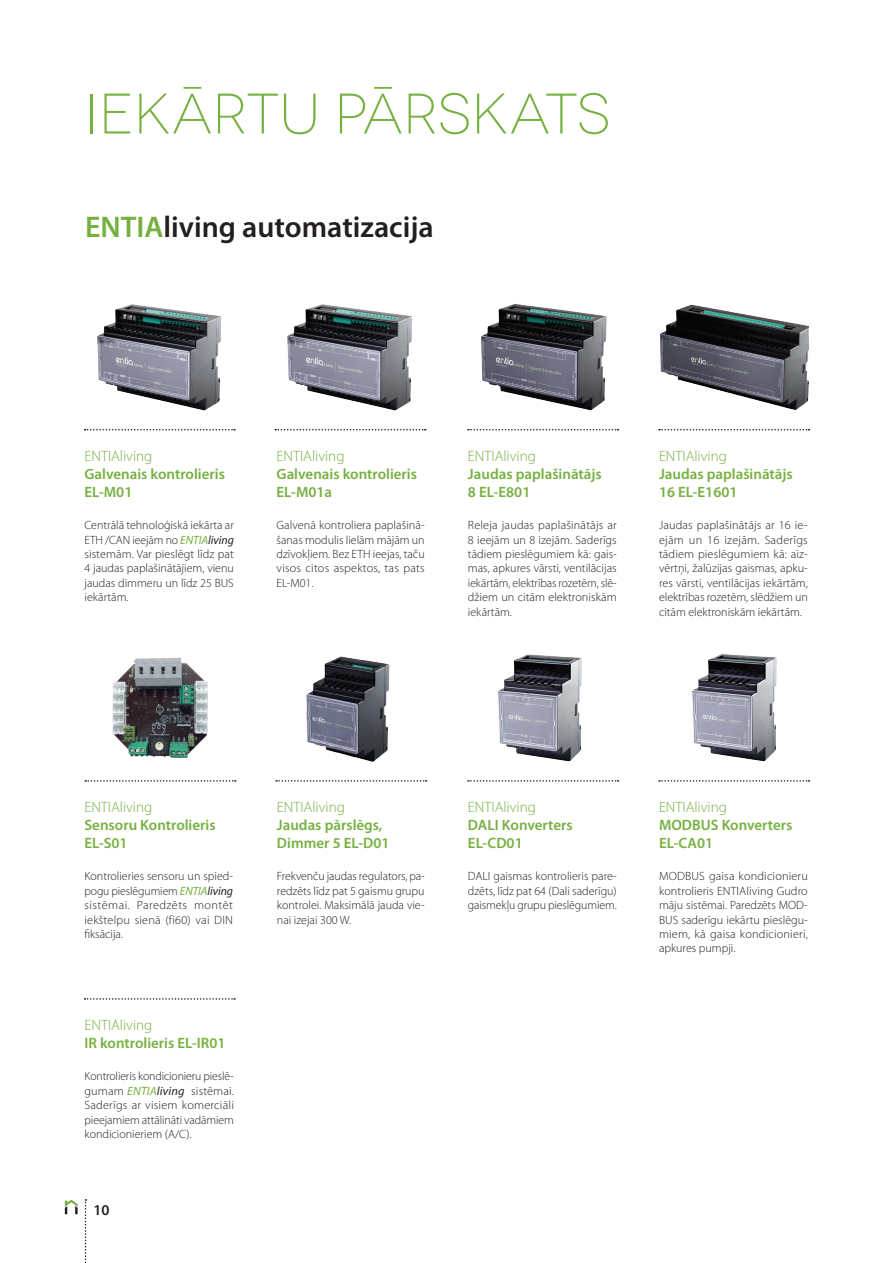
<style>
.page{position:relative;width:893px;height:1263px;background:#fff}
.page>*{position:absolute;margin:0;border:0;box-sizing:border-box;transform-origin:0 0}
.t1{font:300 57px "Novecentowide";color:#76b041}
.t2{font:600 30px "Myriad Pro";color:#231f20}
.t3{font:600 15px/18px "Myriad Pro";color:#76b041}
.t4{font:300 15px "Myriad Pro";color:#76b041}
.t5{font:600 15px "Myriad Pro";color:#231f20}
.t6{font:300 12px/14.4px "Myriad Pro";color:#231f20;text-align:justify}
.s1{color:#76b041}
.s2{font-weight:400;font-style:italic;color:#76b041}
.s3{font-weight:400;font-style:italic}
</style>
<div class="page">
<svg style="left:85px;top:1199px;width:1px;height:64px"></svg>
<svg style="left:65px;top:1199px;width:13px;height:15px"></svg>
<img style="left:97px;top:304px;width:125px;height:107px">
<img style="left:287px;top:304px;width:125px;height:107px">
<img style="left:481px;top:303px;width:126px;height:108px">
<img style="left:660px;top:304px;width:148px;height:106px">
<img style="left:306px;top:656px;width:84px;height:106px">
<img style="left:497px;top:654px;width:85px;height:108px">
<img style="left:691px;top:654px;width:86px;height:108px">
<img style="left:112px;top:657px;width:96px;height:101px">
<svg style="left:85px;top:429px;width:150px;height:1px"></svg>
<svg style="left:275px;top:429px;width:151px;height:1px"></svg>
<svg style="left:276px;top:780px;width:151px;height:2px"></svg>
<svg style="left:85px;top:998px;width:150px;height:2px"></svg>
<svg style="left:468px;top:429px;width:150px;height:1px"></svg>
<svg style="left:468px;top:780px;width:150px;height:2px"></svg>
<svg style="left:85px;top:780px;width:151px;height:2px"></svg>
<svg style="left:659px;top:429px;width:150px;height:1px"></svg>
<svg style="left:659px;top:780px;width:150px;height:2px"></svg>
<h1 class="t1" style="left:85px;top:81px;width:527px">IEKĀRTU PĀRSKATS</h1>
<h2 class="t2" style="left:85px;top:211px;width:350px"><span class="s1">ENTIA</span>living automatizacija</h2>
<p class="t4" style="left:85px;top:447px;width:69px">ENTIAliving</p>
<p class="t3" style="left:85px;top:465px;width:142px">Galvenais kontrolieris<br>EL-M01</p>
<p class="t6" style="left:85px;top:518px;width:151px">Centrālā tehnoloģiskā iekārta ar ETH /CAN ieejām no <span class="s2">ENTIA</span><span class="s3">living </span>sistemām. Var pieslēgt līdz pat 4 jaudas paplašinātājiem, vienu jaudas dimmeru un līdz 25 BUS iekārtām.</p>
<p class="t4" style="left:277px;top:447px;width:69px">ENTIAliving</p>
<p class="t3" style="left:277px;top:465px;width:142px">Galvenais kontrolieris<br>EL-M01a</p>
<p class="t6" style="left:277px;top:518px;width:150px">Galvenā kontroliera paplašinā&shy;šanas modulis lielām mājām un dzīvokļiem. Bez ETH ieejas, taču visos citos aspektos, tas pats EL-M01.</p>
<p class="t4" style="left:468px;top:447px;width:69px">ENTIAliving</p>
<p class="t3" style="left:468px;top:465px;width:135px">Jaudas paplašinātājs<br>8 EL-E801</p>
<p class="t6" style="left:468px;top:518px;width:150px">Releja jaudas paplašinātājs ar 8 ieejām un 8 izejām. Saderīgs tādiem pieslēgumiem kā: gais&shy;mas, apkures vārsti, ventilācijas iekārtām, elektrības rozetēm, slē&shy;džiem un citām elektroniskām iekārtām.</p>
<p class="t4" style="left:659px;top:447px;width:69px">ENTIAliving</p>
<p class="t3" style="left:659px;top:465px;width:135px">Jaudas paplašinātājs<br>16 EL-E1601</p>
<p class="t6" style="left:659px;top:518px;width:150px">Jaudas paplašinātājs ar 16 ie&shy;ejām un 16 izejām. Saderīgs tādiem pieslēgumiem kā: aiz&shy;vērtņi, žalūzijas gaismas, apku&shy;res vārsti, ventilācijas iekārtām, elektrības rozetēm, slēdžiem un citām elektroniskām iekārtām.</p>
<p class="t4" style="left:84px;top:799px;width:69px">ENTIAliving</p>
<p class="t3" style="left:84px;top:816px;width:133px">Sensoru Kontrolieris<br>EL-S01</p>
<p class="t6" style="left:84px;top:869px;width:150px">Kontrolieries sensoru un spied&shy;pogu pieslēgumiem <span class="s2">ENTIA</span><span class="s3">living </span>sistēmai. Paredzēts montēt iekštelpu sienā (fi60) vai DIN fiksācija.</p>
<p class="t4" style="left:85px;top:1017px;width:69px">ENTIAliving</p>
<p class="t3" style="left:85px;top:1034px;width:142px">IR kontrolieris EL-IR01</p>
<p class="t6" style="left:85px;top:1069px;width:151px">Kontrolieris kondicionieru pieslē&shy;gumam <span class="s2">ENTIA</span><span class="s3">living</span> sistēmai.<br>Saderīgs ar visiem komerciāli pieejamiem attālināti vadāmiem kondicionieriem (A/C).</p>
<p class="t5" style="left:93px;top:1201px;width:18px">10</p>
<p class="t4" style="left:277px;top:799px;width:69px">ENTIAliving</p>
<p class="t3" style="left:277px;top:816px;width:114px">Jaudas pārslēgs,<br>Dimmer 5 EL-D01</p>
<p class="t6" style="left:277px;top:869px;width:149px">Frekvenču jaudas regulators, pa&shy;redzēts līdz pat 5 gaismu grupu kontrolei. Maksimālā jauda vie&shy;nai izejai 300 W.</p>
<p class="t4" style="left:468px;top:799px;width:69px">ENTIAliving</p>
<p class="t3" style="left:468px;top:816px;width:106px">DALI Konverters<br>EL-CD01</p>
<p class="t6" style="left:468px;top:869px;width:150px">DALI gaismas kontrolieris pare&shy;dzēts, līdz pat 64 (Dali saderīgu) gaismekļu grupu pieslēgumiem.</p>
<p class="t4" style="left:659px;top:799px;width:69px">ENTIAliving</p>
<p class="t3" style="left:659px;top:816px;width:135px">MODBUS Konverters<br>EL-CA01</p>
<p class="t6" style="left:659px;top:869px;width:150px">MODBUS gaisa kondicionieru kontrolieris ENTIAliving Gudro māju sistēmai. Paredzēts MOD-BUS saderīgu iekārtu pieslēgu&shy;miem, kā gaisa kondicionieri, apkures pumpji.</p>
</div>
